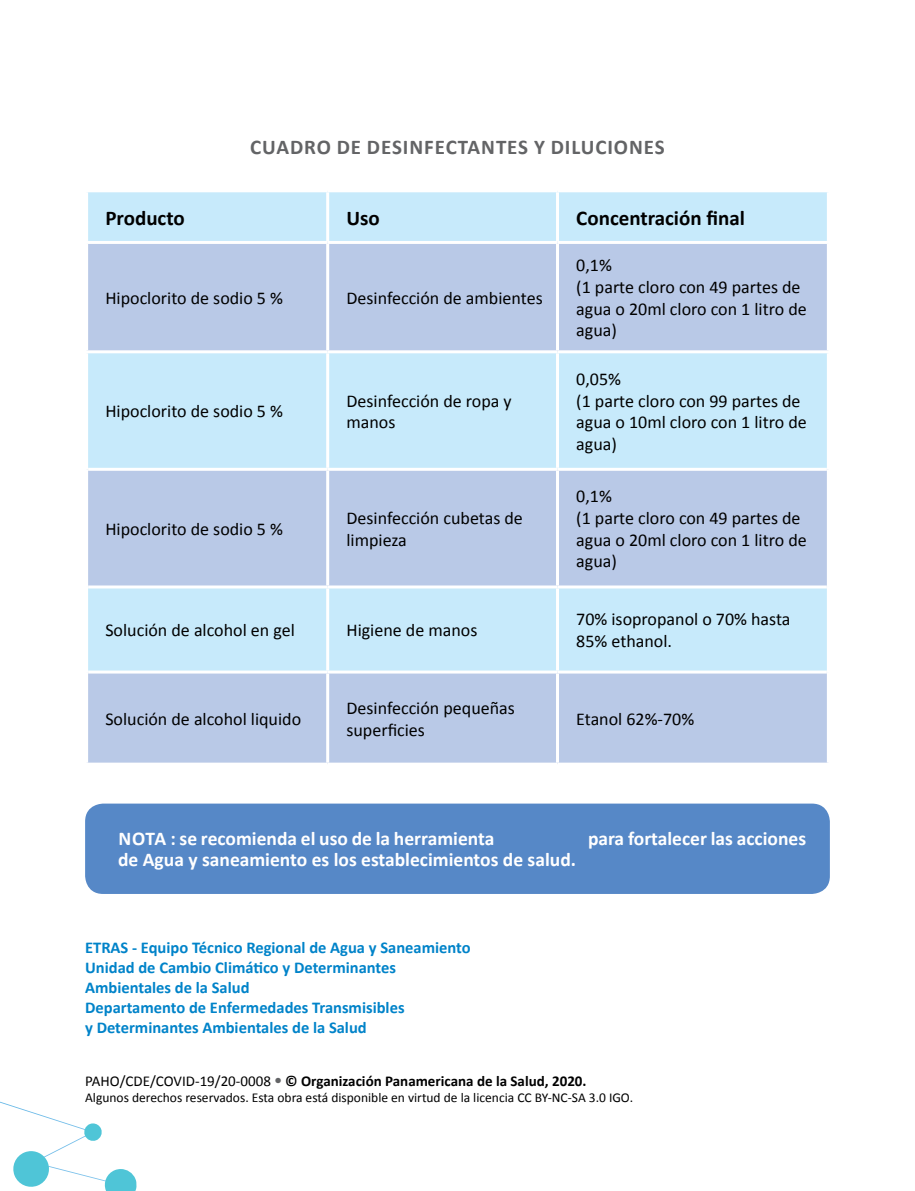
<style>
.page{position:relative;width:915px;height:1191px;background:#fff}
.page>*{position:absolute;margin:0;border:0;box-sizing:border-box;transform-origin:0 0}
.t1{font:700 21px "Calibri";letter-spacing:.045em;color:#636466}
.t2{font:700 21px "Calibri";color:#000}
.t3{font:700 19.5px "Calibri";color:#fff}
.t4{font:18px/21.6px "Calibri";color:#000}
.t5{font:700 16.5px/19.8px "Calibri";color:#0083c9}
.t6{font:700 15px "Calibri";color:#000}
.t7{font:13.5px "Calibri";color:#000}
.s1{font-weight:400}
.s2{font-family:"Helvetica";font-weight:300;color:#636466}
</style>
<div class="page">
<svg style="left:0;top:1101px;width:136px;height:90px"></svg>
<div style="left:85px;top:803px;width:744px;height:91px;background:#5688c7;border-radius:18px"></div>
<div style="left:88px;top:192px;width:738px;height:49px;background:#c7eafb"></div>
<svg style="left:88px;top:244px;width:738px;height:518px;background:#bed5ee"></svg>
<hr style="left:326px;top:192px;width:3px;height:49px;background:#fff">
<hr style="left:326px;top:244px;width:3px;height:106px;background:#fff">
<hr style="left:326px;top:353px;width:3px;height:115px;background:#fff">
<hr style="left:326px;top:471px;width:3px;height:114px;background:#fff">
<hr style="left:326px;top:588px;width:3px;height:82px;background:#fff">
<hr style="left:326px;top:673px;width:3px;height:89px;background:#fff">
<hr style="left:556px;top:192px;width:3px;height:49px;background:#fff">
<hr style="left:556px;top:244px;width:3px;height:106px;background:#fff">
<hr style="left:556px;top:353px;width:3px;height:115px;background:#fff">
<hr style="left:556px;top:471px;width:3px;height:114px;background:#fff">
<hr style="left:556px;top:588px;width:3px;height:82px;background:#fff">
<hr style="left:556px;top:673px;width:3px;height:89px;background:#fff">
<hr style="left:88px;top:585px;width:239px;height:3px;background:#fff">
<hr style="left:327px;top:585px;width:230px;height:3px;background:#fff">
<hr style="left:557px;top:585px;width:269px;height:3px;background:#fff">
<hr style="left:88px;top:670px;width:239px;height:3px;background:#fff">
<hr style="left:327px;top:670px;width:230px;height:3px;background:#fff">
<hr style="left:557px;top:670px;width:269px;height:3px;background:#fff">
<hr style="left:85px;top:350px;width:242px;height:3px;background:#fff">
<hr style="left:327px;top:350px;width:230px;height:3px;background:#fff">
<hr style="left:557px;top:350px;width:272px;height:3px;background:#fff">
<hr style="left:88px;top:468px;width:239px;height:3px;background:#fff">
<hr style="left:327px;top:468px;width:230px;height:3px;background:#fff">
<hr style="left:557px;top:468px;width:269px;height:3px;background:#fff">
<p class="t1" style="left:250px;top:132px;width:26px">Cuad</p>
<p class="t1" style="left:304px;top:132px;width:75px">rode desin</p>
<p class="t1" style="left:424px;top:132px;width:23px">fectantes</p>
<p class="t1" style="left:534px;top:132px;width:29px">y diluciones</p>
<p class="t2" style="left:105px;top:203px;width:81px">Producto</p>
<p class="t2" style="left:346px;top:203px;width:35px">Uso</p>
<p class="t2" style="left:576px;top:203px;width:170px">Concentración final</p>
<p class="t4" style="left:105px;top:286px;width:179px">Hipoclorito de sodio 5 %</p>
<p class="t4" style="left:346px;top:286px;width:198px">Desinfección de ambientes</p>
<p class="t4" style="left:105px;top:400px;width:179px">Hipoclorito de sodio 5 %</p>
<p class="t4" style="left:346px;top:389px;width:167px">Desinfección de ropa y manos</p>
<p class="t4" style="left:105px;top:517px;width:179px">Hipoclorito de sodio 5 %</p>
<p class="t4" style="left:346px;top:506px;width:178px">Desinfección cubetas de limpieza</p>
<p class="t4" style="left:576px;top:254px;width:232px">0,1%<br>(1 parte cloro con 49 partes de agua o 20ml cloro con 1 litro de agua)</p>
<p class="t4" style="left:576px;top:367px;width:232px">0,05%<br>(1 parte cloro con 99 partes de agua o 10ml cloro con 1 litro de agua)</p>
<p class="t4" style="left:576px;top:485px;width:232px">0,1%<br>(1 parte cloro con 49 partes de agua o 20ml cloro con 1 litro de agua)</p>
<p class="t4" style="left:105px;top:618px;width:191px">Solución de alcohol en gel</p>
<p class="t4" style="left:346px;top:618px;width:132px">Higiene de manos</p>
<p class="t4" style="left:576px;top:608px;width:216px">70% isopropanol o 70% hasta<br>85% ethanol.</p>
<p class="t4" style="left:105px;top:707px;width:197px">Solución de alcohol liquido</p>
<p class="t4" style="left:346px;top:696px;width:170px">Desinfección pequeñas superficies</p>
<p class="t4" style="left:576px;top:707px;width:119px">Etanol 62%-70%</p>
<p class="t3" style="left:118px;top:824px;width:26px">Nota</p>
<p class="t3" style="left:170px;top:824px;width:325px">: se recomienda el uso de la herramienta</p>
<p class="t3" style="left:587px;top:824px;width:219px">para fortalecer las acciones</p>
<p class="t3" style="left:118px;top:845px;width:459px">de Agua y saneamiento es los establecimientos de salud.</p>
<p class="t5" style="left:85px;top:937px;width:387px">ETRAS - Equipo Técnico Regional de Agua y Saneamiento Unidad de Cambio Climático y Determinantes Ambientales de la Salud<br>Departamento de Enfermedades Transmisibles<br>y Determinantes Ambientales de la Salud</p>
<p class="t6" style="left:85px;top:1070px;width:503px"><span class="s1">PAHO/CDE/COVID-19/20-0008</span> <span class="s2">•</span> © Organización Panamericana de la Salud, 2020.</p>
<p class="t7" style="left:85px;top:1089px;width:549px">Algunos derechos reservados. Esta obra está disponible en virtud de la licencia CC BY-NC-SA 3.0 IGO.</p>
</div>
